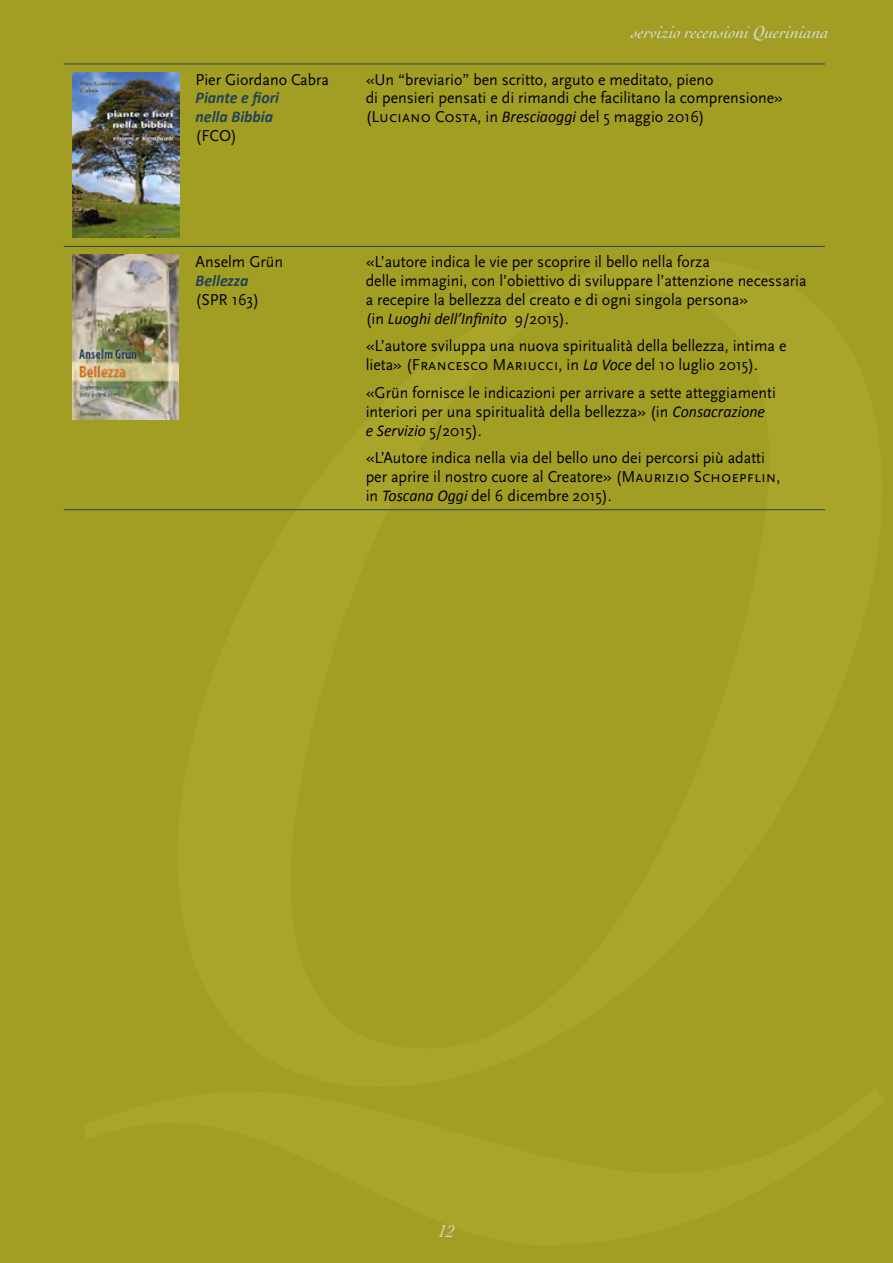
<style>
.page{position:relative;width:893px;height:1263px;background:#a29d23}
.page>*{position:absolute;margin:0;border:0;box-sizing:border-box;transform-origin:0 0}
.t1{font:italic 18px "Cochin LT Std";color:#dadada}
.t2{font:16.5px/18.9px "Scala Sans";color:#000;scale:.96 1}
.t3{font:italic 700 16.5px/19px "Calibri";color:#224357;scale:.96 1}
.s1{font-family:"Scala Sans";font-weight:400;font-style:normal;color:#000}
.s2{font-family:"Scala Sans Regular SC"}
.s3{font-family:"Calibri";font-style:italic}
.s4{font-family:"Calibri";font-weight:700;font-style:italic;color:#224357}
</style>
<div class="page">
<hr style="left:64px;top:64px;width:123px;height:1px;background:#224357">
<hr style="left:187px;top:64px;width:170px;height:1px;background:#224357">
<hr style="left:357px;top:64px;width:468px;height:1px;background:#224357">
<hr style="left:64px;top:246px;width:123px;height:1px;background:#224357">
<hr style="left:187px;top:246px;width:170px;height:1px;background:#224357">
<hr style="left:357px;top:246px;width:468px;height:1px;background:#224357">
<hr style="left:64px;top:509px;width:123px;height:1px;background:#224357">
<hr style="left:187px;top:509px;width:170px;height:1px;background:#224357">
<hr style="left:357px;top:509px;width:468px;height:1px;background:#224357">
<img style="left:72px;top:72px;width:107px;height:166px">
<img style="left:72px;top:255px;width:107px;height:165px">
<p class="t1" style="left:632px;top:22px;width:199px">servizio recensioni Queriniana</p>
<p class="t3" style="left:196px;top:69px;width:140px"><span class="s1">Pier Giordano Cabra<br></span>Piante e fiori<br>nella Bibbia<br><span class="s1">(FCO)</span></p>
<p class="t2" style="left:366px;top:70px;width:436px">«Un “breviario” ben scritto, arguto e meditato, pieno<br>di pensieri pensati e di rimandi che facilitano la comprensione» (<span class="s2">Luciano Costa</span>, in <span class="s3">Bresciaoggi</span> del 5 maggio 2016)</p>
<p class="t2" style="left:196px;top:252px;width:93px">Anselm Grün<br><span class="s4">Bellezza </span>(SPR 163)</p>
<p class="t2" style="left:366px;top:252px;width:461px">«L’autore indica le vie per scoprire il bello nella forza<br>delle immagini, con l’obiettivo di sviluppare l’attenzione necessaria a recepire la bellezza del creato e di ogni singola persona»<br>(in <span class="s3">Luoghi dell’Infinito</span> 9/2015).</p>
<p class="t2" style="left:366px;top:337px;width:440px">«L’autore sviluppa una nuova spiritualità della bellezza, intima e lieta» (<span class="s2">Francesco Mariucci,</span> in <span class="s3">La Voce</span> del 10 luglio 2015).</p>
<p class="t2" style="left:366px;top:383px;width:429px">«Grün fornisce le indicazioni per arrivare a sette atteggiamenti interiori per una spiritualità della bellezza» (in <span class="s3">Consacrazione e Servizio</span> 5/2015).</p>
<p class="t2" style="left:366px;top:449px;width:434px">«L’Autore indica nella via del bello uno dei percorsi più adatti per aprire il nostro cuore al Creatore» (<span class="s2">Maurizio Schoepflin, </span>in <span class="s3">Toscana Oggi</span> del 6 dicembre 2015).</p>
<p class="t1" style="left:438px;top:1221px;width:17px">12</p>
</div>
